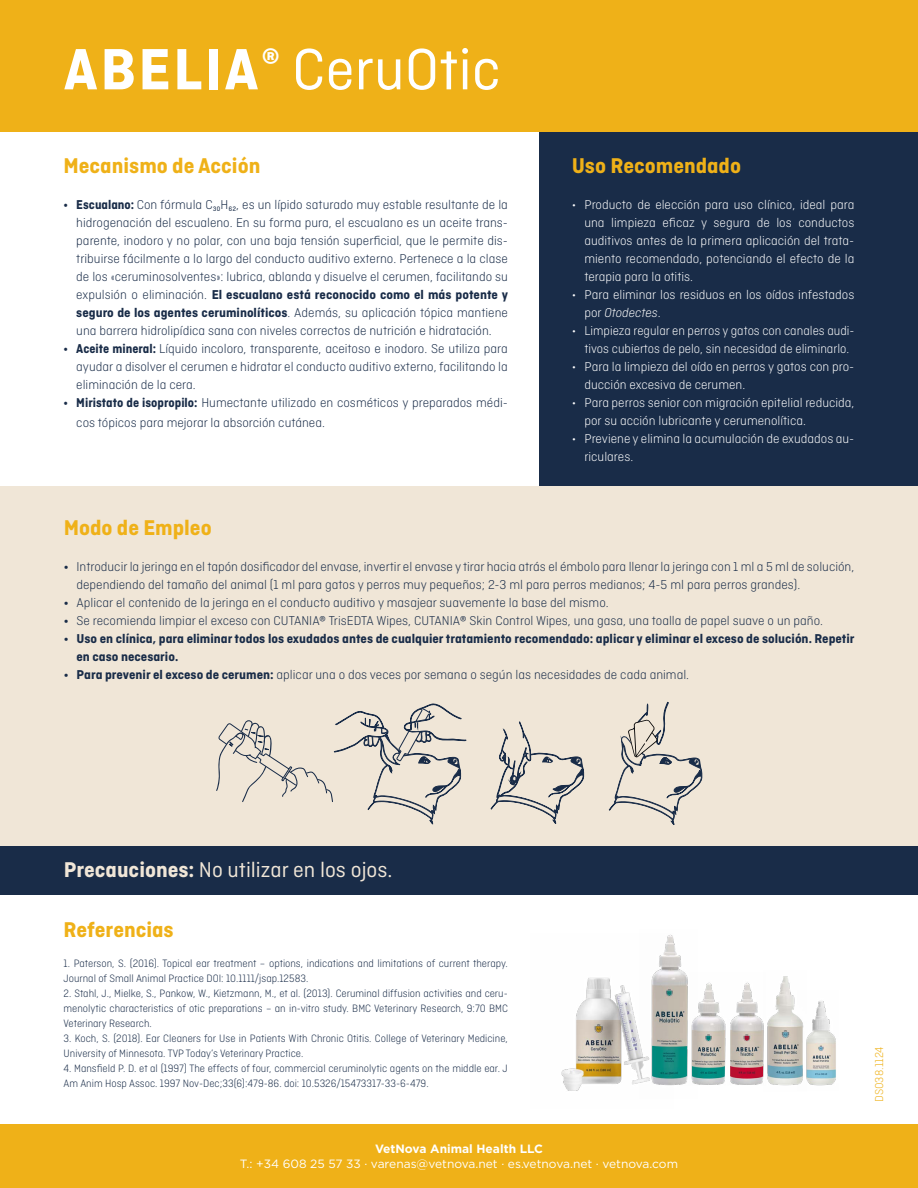
<style>
.page{position:relative;width:918px;height:1188px;background:#fff}
.page>*{position:absolute;margin:0;border:0;box-sizing:border-box;transform-origin:0 0}
.t1{font:61.35px "Ciutadella";color:#fff}
.t2{font:700 22.5px "Ciutadella";color:#efb118}
.t3{font:22.5px "Ciutadella";color:#f0e6d7}
.t4{font:300 13.5px/18px "Ciutadella";color:#192c48;text-align:justify}
.t5{font:300 13.5px/18px "Ciutadella";color:#fff}
.t6{font:700 13.5px/18px "Ciutadella";color:#192c48}
.t7{font:12px "Gotham HTF";color:#fff}
.t8{font:700 12px "Gotham HTF";color:#fff}
.t9{font:300 12px "Ciutadella";color:#efb118}
.t10{font:300 11.25px/15px "Ciutadella";color:#192c48}
.s1{font-weight:700}
.s2{font-style:italic}
</style>
<div class="page">
<div style="left:540px;top:128px;width:378px;height:387px;background:#192c48"></div>
<div style="left:0;top:1124px;width:918px;height:64px;background:#efb118"></div>
<div style="left:0;top:487px;width:918px;height:361px;background:#f0e6d7"></div>
<div style="left:0;top:847px;width:918px;height:48px;background:#192c48"></div>
<svg style="left:491px;top:721px;width:93px;height:103px"></svg>
<svg style="left:609px;top:701px;width:93px;height:124px"></svg>
<svg style="left:216px;top:703px;width:250px;height:121px"></svg>
<div style="left:0;top:0;width:918px;height:132px;background:#efb118"></div>
<img style="left:767px;top:976px;width:31px;height:110px">
<img style="left:561px;top:977px;width:78px;height:114px">
<img style="left:697px;top:982px;width:67px;height:103px">
<img style="left:639px;top:934px;width:58px;height:152px">
<img style="left:798px;top:1001px;width:38px;height:85px">
<h1 class="t1" style="left:64px;top:36px;width:439px"><span class="s1">ABELIA</span><sup>®</sup> CeruOtic</h1>
<h2 class="t2" style="left:64px;top:153px;width:198px">Mecanismo de Acción</h2>
<p class="t4" style="left:76px;top:196px;width:433px;text-indent:-13px"><span class="s1">• Escualano:</span> Con fórmula C₃₀H₆₂, es un lípido saturado muy estable resultante de la hidrogenación del escualeno. En su forma pura, el escualano es un aceite trans&shy;parente, inodoro y no polar, con una baja tensión superficial, que le permite dis&shy;tribuirse fácilmente a lo largo del conducto auditivo externo. Pertenece a la clase de los «ceruminosolventes»: lubrica, ablanda y disuelve el cerumen, facilitando su expulsión o eliminación. <span class="s1">El escualano está reconocido como el más potente y seguro de los agentes ceruminolíticos</span>. Además, su aplicación tópica mantiene una barrera hidrolipídica sana con niveles correctos de nutrición e hidratación.</p>
<p class="t4" style="left:76px;top:340px;width:433px;text-indent:-13px"><span class="s1">• Aceite mineral:</span> Líquido incoloro, transparente, aceitoso e inodoro. Se utiliza para ayudar a disolver el cerumen e hidratar el conducto auditivo externo, facilitando la eliminación de la cera.</p>
<p class="t4" style="left:76px;top:393px;width:433px;line-height:19.5px;text-indent:-13px"><span class="s1">• Miristato de isopropilo:</span> Humectante utilizado en cosméticos y preparados médi&shy;cos tópicos para mejorar la absorción cutánea.</p>
<h2 class="t2" style="left:572px;top:153px;width:171px">Uso Recomendado</h2>
<p class="t5" style="left:584px;top:196px;width:272px;text-align:justify;text-indent:-13px">• Producto de elección para uso clínico, ideal para una limpieza eficaz y segura de los conductos auditivos antes de la primera aplicación del trata&shy;miento recomendado, potenciando el efecto de la terapia para la otitis.</p>
<p class="t5" style="left:584px;top:286px;width:271px;text-indent:-13px">• Para eliminar los residuos en los oídos infestados por <span class="s2">Otodectes</span>.</p>
<p class="t5" style="left:572px;top:322px;width:284px;text-align:center">• Limpieza regular en perros y gatos con canales audi&shy;tivos cubiertos de pelo, sin necesidad de eliminarlo.</p>
<p class="t5" style="left:584px;top:358px;width:271px;text-indent:-13px">• Para la limpieza del oído en perros y gatos con pro&shy;ducción excesiva de cerumen.</p>
<p class="t5" style="left:584px;top:394px;width:272px;text-indent:-13px">• Para perros senior con migración epitelial reducida, por su acción lubricante y cerumenolítica.</p>
<p class="t5" style="left:584px;top:430px;width:271px;text-indent:-13px">• Previene y elimina la acumulación de exudados au&shy;riculares.</p>
<h2 class="t2" style="left:64px;top:514px;width:149px">Modo de Empleo</h2>
<p class="t4" style="left:77px;top:557px;width:779px;text-indent:-13px"><span class="s1">•</span> Introducir la jeringa en el tapón dosificador del envase, invertir el envase y tirar hacia atrás el émbolo para llenar la jeringa con 1 ml a 5 ml de solución, dependiendo del tamaño del animal (1 ml para gatos y perros muy pequeños; 2-3 ml para perros medianos; 4-5 ml para perros grandes).</p>
<p class="t4" style="left:64px;top:593px;width:546px"><span class="s1">•</span> Aplicar el contenido de la jeringa en el conducto auditivo y masajear suavemente la base del mismo.</p>
<p class="t4" style="left:64px;top:611px;width:761px"><span class="s1">•</span> Se recomienda limpiar el exceso con CUTANIA® TrisEDTA Wipes, CUTANIA® Skin Control Wipes, una gasa, una toalla de papel suave o un paño.</p>
<p class="t6" style="left:77px;top:629px;width:780px;text-indent:-13px">• Uso en clínica, para eliminar todos los exudados antes de cualquier tratamiento recomendado: aplicar y eliminar el exceso de solución. Repetir en caso necesario.</p>
<p class="t4" style="left:64px;top:665px;width:627px"><span class="s1">• Para prevenir el exceso de cerumen:</span> aplicar una o dos veces por semana o según las necesidades de cada animal.</p>
<h2 class="t3" style="left:64px;top:857px;width:330px"><span class="s1">Precauciones:</span> No utilizar en los ojos.</h2>
<h2 class="t2" style="left:64px;top:917px;width:112px">Referencias</h2>
<p class="t10" style="left:64px;top:956px;width:446px">1. Paterson, S. (2016). Topical ear treatment – options, indications and limitations of current therapy.<br>Journal of Small Animal Practice DOI: 10.1111/jsap.12583.</p>
<p class="t10" style="left:64px;top:986px;width:446px;text-align:justify">2. Stahl, J., Mielke, S., Pankow, W., Kietzmann, M., et al. (2013). Ceruminal diffusion activities and ceru&shy;menolytic characteristics of otic preparations – an in-vitro study. BMC Veterinary Research, 9:70 BMC Veterinary Research.</p>
<p class="t10" style="left:64px;top:1031px;width:446px">3. Koch, S. (2018). Ear Cleaners for Use in Patients With Chronic Otitis. College of Veterinary Medicine,<br>University of Minnesota. TVP Today’s Veterinary Practice.</p>
<p class="t10" style="left:64px;top:1061px;width:446px">4. Mansfield P. D. et al (1997) The effects of four, commercial ceruminolytic agents on the middle ear. J<br>Am Anim Hosp Assoc. 1997 Nov-Dec;33(6):479-86. doi: 10.5326/15473317-33-6-479.</p>
<p class="t8" style="left:375px;top:1141px;width:169px">VetNova Animal Health LLC</p>
<p class="t7" style="left:240px;top:1157px;width:440px">T.: +34 608 25 57 33 · varenas@vetnova.net · es.vetnova.net · vetnova.com</p>
<p class="t9" style="left:873px;top:1102px;width:57px;rotate:-90deg">DS038.1124</p>
</div>
